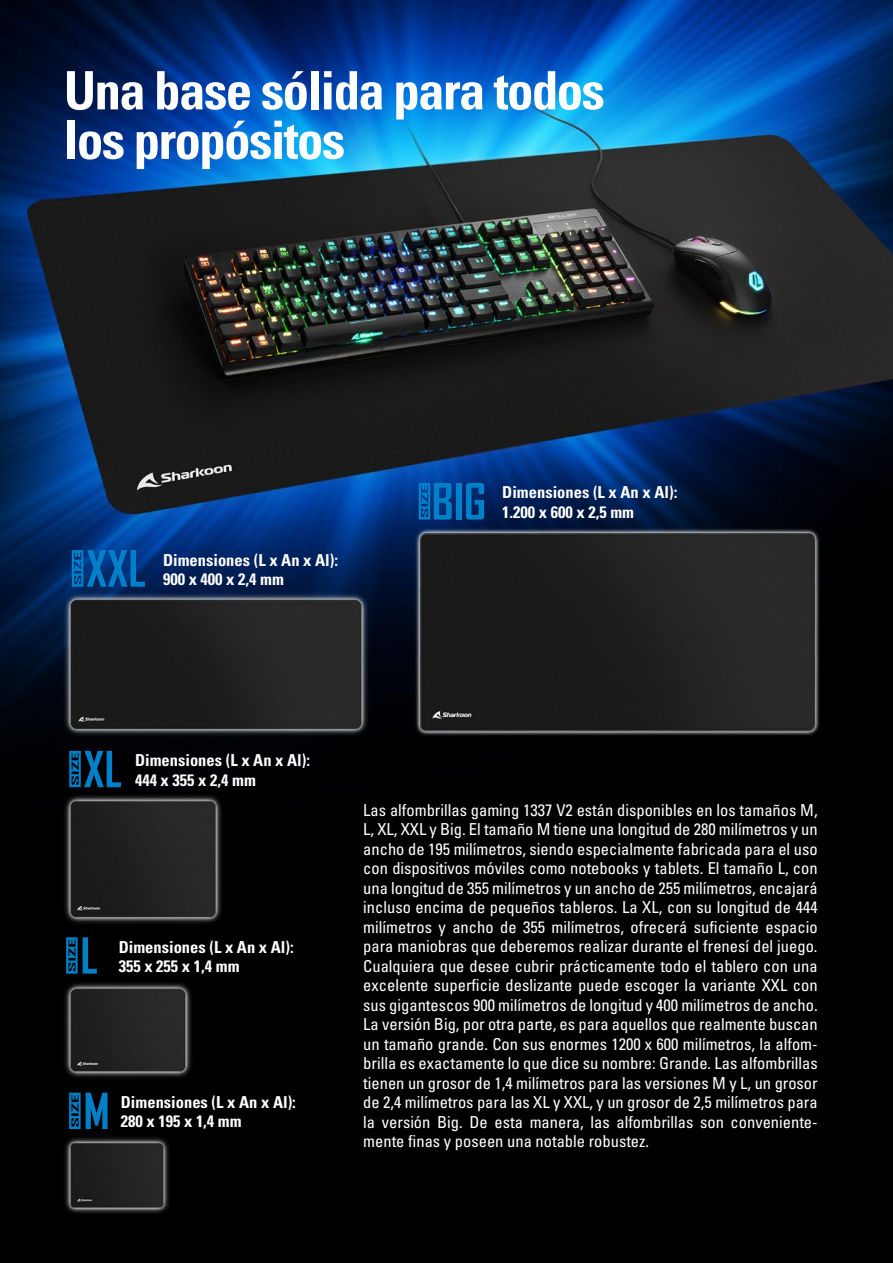
<style>
.page{position:relative;width:893px;height:1263px;background:#fff}
.page>*{position:absolute;margin:0;border:0;box-sizing:border-box;transform-origin:0 0}
.t1{font:52.95px/49.5px "Univers LTCYR 67 Bold Cond";letter-spacing:-.03em;color:#fff}
.t2{font:condensed 16.5px/19.5px "Univers LTCYR 57";color:#fff;text-align:justify}
.t3{font:16.5px/19.5px "Univers LTCYR 67 Bold Cond";color:#fff}
</style>
<div class="page">
<img style="left:0;top:0;width:893px;height:1263px">
<svg style="left:72px;top:550px;width:73px;height:37px;background:#00579f"></svg>
<svg style="left:69px;top:751px;width:52px;height:36px;background:#003d61"></svg>
<svg style="left:66px;top:937px;width:31px;height:37px"></svg>
<svg style="left:69px;top:1093px;width:39px;height:36px"></svg>
<svg style="left:419px;top:483px;width:33px;height:37px"></svg>
<div style="left:456px;top:483px;width:6px;height:37px;background:#0080c8"></div>
<svg style="left:466px;top:483px;width:18px;height:37px"></svg>
<h1 class="t1" style="left:64px;top:65px;width:543px">Una base sólida para todos los propósitos</h1>
<p class="t3" style="left:163px;top:550px;width:177px">Dimensiones (L x An x Al):<br>900 x 400 x 2,4 mm</p>
<p class="t3" style="left:502px;top:482px;width:177px">Dimensiones (L x An x Al):<br>1.200 x 600 x 2,5 mm</p>
<p class="t3" style="left:135px;top:750px;width:177px">Dimensiones (L x An x Al):<br>444 x 355 x 2,4 mm</p>
<p class="t3" style="left:119px;top:937px;width:177px">Dimensiones (L x An x Al):<br>355 x 255 x 1,4 mm</p>
<p class="t3" style="left:121px;top:1092px;width:177px">Dimensiones (L x An x Al):<br>280 x 195 x 1,4 mm</p>
<p class="t2" style="left:363px;top:800px;width:456px">Las alfombrillas gaming 1337 V2 están disponibles en los tamaños M, L, XL, XXL y Big. El tamaño M tiene una longitud de 280 milímetros y un ancho de 195 milímetros, siendo especialmente fabricada para el uso con dispositivos móviles como notebooks y tablets. El tamaño L, con una longitud de 355 milímetros y un ancho de 255 milímetros, encajará incluso encima de pequeños tableros. La XL, con su longitud de 444 milímetros y ancho de 355 milímetros, ofrecerá suficiente espacio para maniobras que deberemos realizar durante el frenesí del juego.<br>Cualquiera que desee cubrir prácticamente todo el tablero con una excelente superficie deslizante puede escoger la variante XXL con sus gigantescos 900 milímetros de longitud y 400 milímetros de ancho.<br>La versión Big, por otra parte, es para aquellos que realmente buscan un tamaño grande. Con sus enormes 1200 x 600 milímetros, la alfom&shy;brilla es exactamente lo que dice su nombre: Grande. Las alfombrillas tienen un grosor de 1,4 milímetros para las versiones M y L, un grosor de 2,4 milímetros para las XL y XXL, y un grosor de 2,5 milímetros para la versión Big. De esta manera, las alfombrillas son conveniente&shy;mente finas y poseen una notable robustez.</p>
</div>
